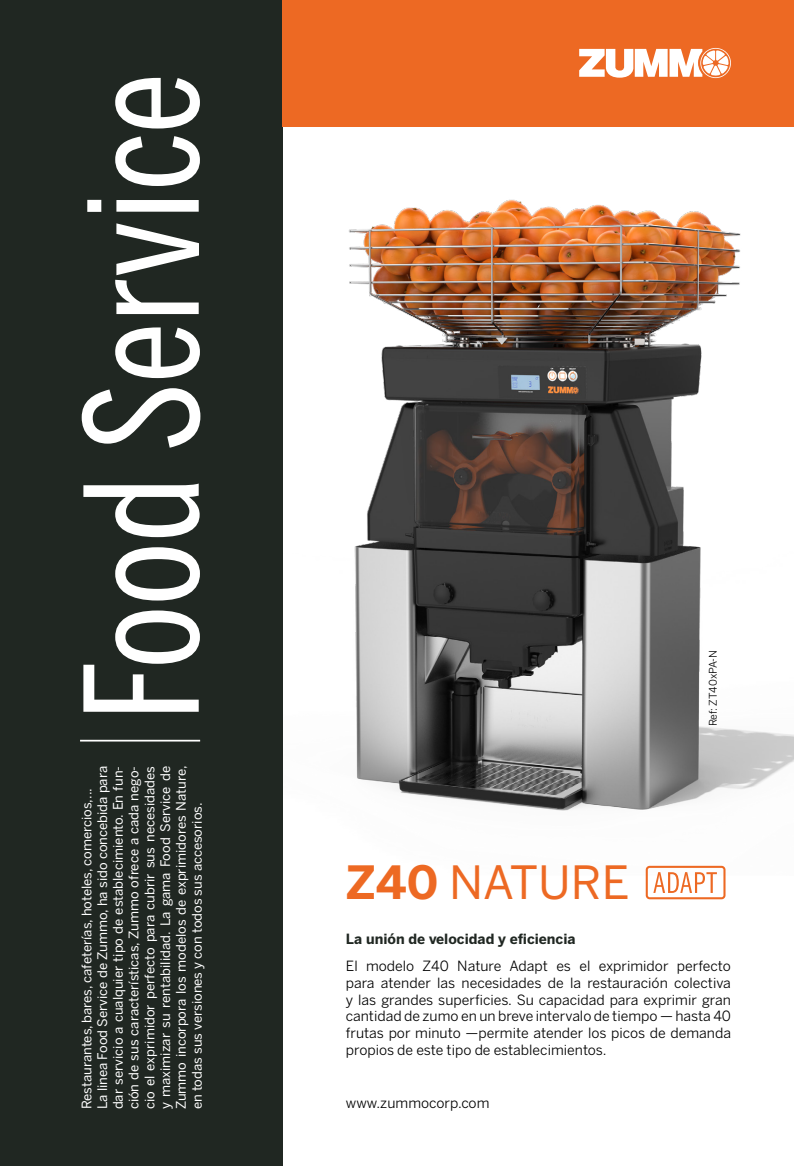
<style>
.page{position:relative;width:794px;height:1166px;background:#fff}
.page>*{position:absolute;margin:0;border:0;box-sizing:border-box;transform-origin:0 0}
.t1{font:155.75px "Benton Sans Comp";color:#fff}
.t2{font:45.5px "Benton Sans";color:#ed6923}
.t3{font:14px/16.8px "Benton Sans";color:#000;text-align:justify}
.t4{font:700 14px "Benton Sans";color:#202722}
.t5{font:13.12px/15.8px "Benton Sans";color:#fff}
.t6{font:10.5px "Benton Sans";color:#000}
.s1{font-weight:700}
</style>
<div class="page">
<img style="left:349px;top:199px;width:445px;height:677px">
<div style="left:0;top:0;width:283px;height:1166px;background:#202722"></div>
<div style="left:283px;top:0;width:511px;height:126px;background:#ed6923"></div>
<svg style="left:579px;top:48px;width:152px;height:30px"></svg>
<svg style="left:646px;top:866px;width:79px;height:33px"></svg>
<hr style="left:80px;top:740px;width:120px;height:1px;background:#fff">
<h1 class="t1" style="left:52px;top:721px;width:650px;rotate:-90deg">Food Service</h1>
<p class="t5" style="left:79px;top:1109px;width:345px;rotate:-90deg">Restaurantes, bares, cafeterías, hoteles, comercios,...<br>La linea Food Service de Zummo, ha sido concebida para dar servicio a cualquier tipo de establecimiento. En fun&shy;ción de sus características, Zummo ofrece a cada nego&shy;cio el exprimidor perfecto para cubrir sus necesidades y maximizar su rentabilidad. La gama Food Service de Zummo incorpora los modelos de exprimidores Nature, en todas sus versiones y con todos sus accesorios.</p>
<h2 class="t2" style="left:346px;top:855px;width:285px"><span class="s1">Z40</span> NATURE</h2>
<p class="t6" style="left:707px;top:726px;width:78px;rotate:-90deg">Ref: ZT40xPA-N</p>
<p class="t4" style="left:346px;top:931px;width:231px">La unión de velocidad y eficiencia</p>
<p class="t3" style="left:346px;top:957px;width:386px">El modelo Z40 Nature Adapt es el exprimidor perfecto para atender las necesidades de la restauración colectiva y las grandes superficies. Su capacidad para exprimir gran cantidad de zumo en un breve intervalo de tiempo — hasta 40 frutas por minuto —permite atender los picos de demanda propios de este tipo de establecimientos.</p>
<p class="t3" style="left:346px;top:1094px;width:145px">www.zummocorp.com</p>
</div>
